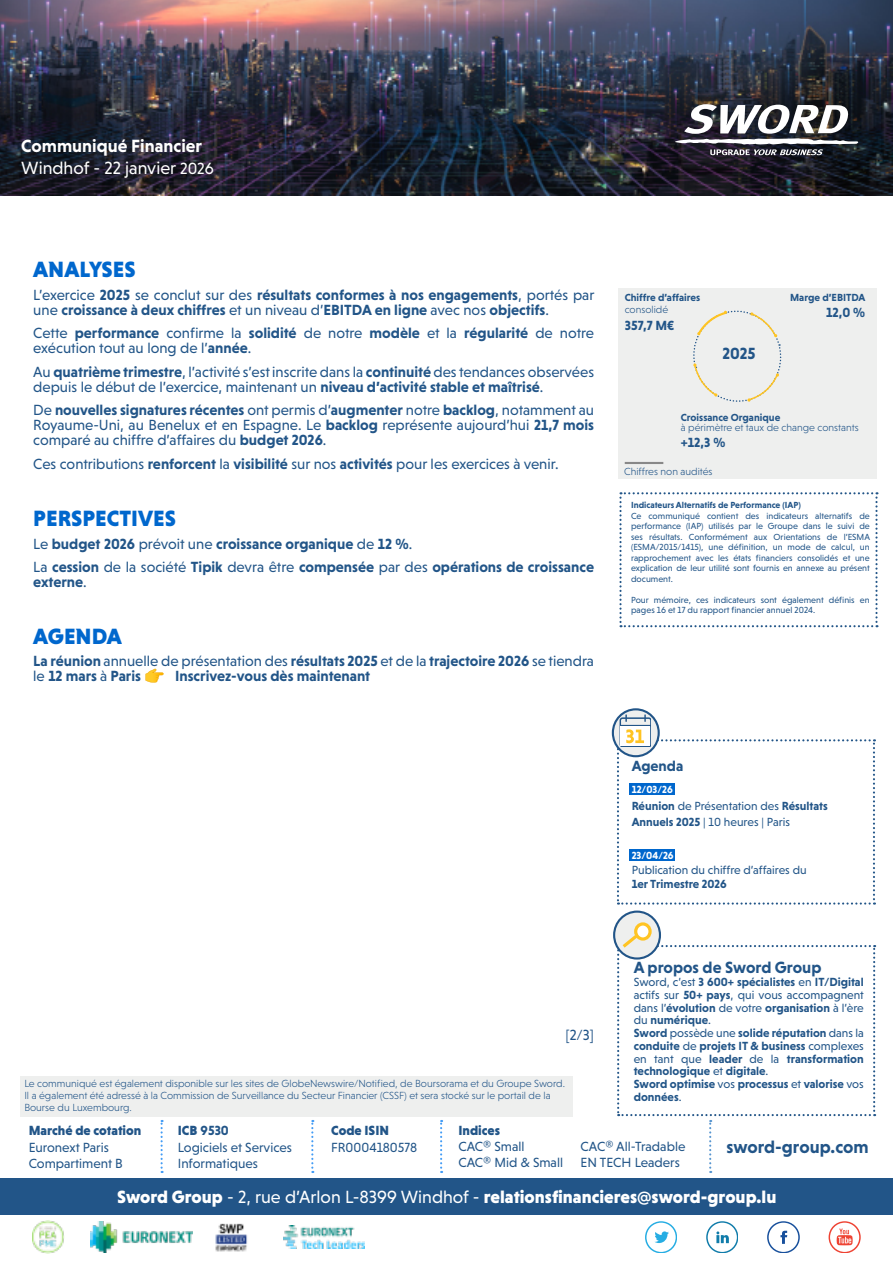
<style>
.page{position:relative;width:893px;height:1263px;background:#fff}
.page>*{position:absolute;margin:0;border:0;box-sizing:border-box;transform-origin:0 0}
.t1{font:900 22.5px "Niveau Grotesk";color:#0067cd}
.t2{font:900 18px "Niveau Grotesk";color:#fff}
.t3{font:700 18px/21.6px "Niveau Grotesk";color:#fff}
.t4{font:700 18px "Niveau Grotesk";color:#258}
.t5{font:700 16.5px "Niveau Grotesk";color:#258}
.t6{font:15px/15px "Niveau Grotesk";color:#258}
.t7{font:700 15px/15px "Niveau Grotesk";color:#258}
.t8{font:13.5px/16.2px "Niveau Grotesk";color:#258}
.t9{font:900 13.5px "Niveau Grotesk";color:#258}
.t10{font:700 13.5px "Niveau Grotesk";color:#258}
.t11{font:700 12px/12.8px "Niveau Grotesk";color:#258}
.t12{font:12px/16.5px "Niveau Grotesk";color:#258}
.t13{font:300 10.5px/12px "Niveau Grotesk";color:#258}
.t14{font:700 10.5px "Niveau Grotesk";color:#258}
.t15{font:700 10.5px "Niveau Grotesk";color:#fff}
.t16{font:9px/10.5px "Niveau Grotesk";color:#258;text-align:justify}
.t17{font:700 9px "Niveau Grotesk";color:#258}
.s1{font-weight:400}
.s2{font-weight:400;font-size:16.5px}
.s3{font-weight:700}
.s4{font-weight:900}
</style>
<div class="page">
<div style="left:0;top:1178px;width:893px;height:37px;background:#258"></div>
<svg style="left:829px;top:1221px;width:31px;height:32px"></svg>
<svg style="left:767px;top:1221px;width:32px;height:32px"></svg>
<svg style="left:706px;top:1221px;width:32px;height:32px"></svg>
<svg style="left:645px;top:1221px;width:32px;height:32px"></svg>
<svg style="left:161px;top:1120px;width:2px;height:53px"></svg>
<svg style="left:440px;top:1120px;width:2px;height:53px"></svg>
<svg style="left:311px;top:1120px;width:2px;height:53px"></svg>
<img style="left:90px;top:1221px;width:102px;height:32px">
<img style="left:215px;top:1223px;width:33px;height:29px">
<img style="left:283px;top:1225px;width:81px;height:24px">
<div style="left:20px;top:1076px;width:552px;height:40px;background:#eeefee"></div>
<img style="left:33px;top:1221px;width:31px;height:32px">
<img style="left:0;top:0;width:893px;height:196px">
<svg style="left:675px;top:104px;width:183px;height:51px"></svg>
<div style="left:618px;top:288px;width:258px;height:191px;background:#eeefee"></div>
<svg style="left:693px;top:310px;width:89px;height:92px"></svg>
<hr style="left:625px;top:462px;width:38px;height:2px;background:#888">
<svg style="left:613px;top:709px;width:46px;height:47px"></svg>
<div style="left:612px;top:708px;width:48px;height:49px;border:2px solid #258;border-radius:50%"></div>
<svg style="left:619px;top:492px;width:258px;height:135px"></svg>
<div style="left:614px;top:912px;width:46px;height:46px;background:#eeefee;border-radius:50%"></div>
<div style="left:613px;top:910px;width:48px;height:49px;border:2px solid #258;border-radius:50%"></div>
<svg style="left:636px;top:924px;width:14px;height:15px"></svg>
<div style="left:634px;top:922px;width:18px;height:19px;border:3px solid #ffc423;border-radius:50%"></div>
<svg style="left:617px;top:932px;width:258px;height:241px"></svg>
<svg style="left:617px;top:714px;width:258px;height:191px"></svg>
<p class="t3" style="left:21px;top:135px;width:194px">Communiqué Financier<br><span class="s1">Windhof - 22 janvier</span> <span class="s2">2026</span></p>
<h1 class="t1" style="left:33px;top:256px;width:104px">ANALYSES</h1>
<p class="t7" style="left:33px;top:287px;width:563px"><span class="s1">L’exercice</span> 2025 <span class="s1">se conclut sur des</span> résultats conformes à nos engagements<span class="s1">, portés par une</span> croissance à deux chiffres <span class="s1">et un niveau d’</span>EBITDA en ligne <span class="s1">avec nos</span> objectifs<span class="s1">.</span></p>
<p class="t6" style="left:33px;top:325px;width:562px">Cette <span class="s3">performance</span> confirme la <span class="s3">solidité</span> de notre <span class="s3">modèle</span> et la <span class="s3">régularité</span> de notre exécution tout au long de l’<span class="s3">année</span>.</p>
<p class="t6" style="left:33px;top:364px;width:562px">Au <span class="s3">quatrième trimestre</span>, l’activité s’est inscrite dans la <span class="s3">continuité</span> des tendances observées depuis le début de l’exercice, maintenant un <span class="s3">niveau d’activité stable et maîtrisé</span>.</p>
<p class="t6" style="left:33px;top:402px;width:562px;text-align:justify">De <span class="s3">nouvelles signatures récentes</span> ont permis d’<span class="s3">augmenter</span> notre <span class="s3">backlog</span>, notamment au Royaume‑Uni, au Benelux et en Espagne. Le <span class="s3">backlog</span> représente aujourd’hui <span class="s3">21,7 mois </span>comparé au chiffre d’affaires du <span class="s3">budget 2026</span>.</p>
<p class="t6" style="left:33px;top:456px;width:527px">Ces contributions <span class="s3">renforcent</span> la <span class="s3">visibilité</span> sur nos <span class="s3">activités</span> pour les exercices à venir.</p>
<h1 class="t1" style="left:33px;top:505px;width:144px">PERSPECTIVES</h1>
<p class="t7" style="left:33px;top:532px;width:562px;line-height:23.5px"><span class="s1">Le</span> budget 2026 <span class="s1">prévoit une</span> croissance organique <span class="s1">de</span> 12 %<span class="s1">.<br>La</span> cession <span class="s1">de la société</span> Tipik <span class="s1">devra être</span> compensée <span class="s1">par des</span> opérations de croissance</p>
<p class="t7" style="left:33px;top:574px;width:55px">externe<span class="s1">.</span></p>
<h1 class="t1" style="left:33px;top:623px;width:90px">AGENDA</h1>
<p class="t7" style="left:33px;top:653px;width:562px">La réunion <span class="s1">annuelle de présentation des</span> résultats 2025 <span class="s1">et de la</span> trajectoire 2026 <span class="s1">se tiendra le</span> 12 mars <span class="s1">à</span> Paris</p>
<p class="t7" style="left:175px;top:668px;width:197px">Inscrivez-vous dès maintenant</p>
<p class="t14" style="left:625px;top:291px;width:77px">Chiffre d’affaires</p>
<p class="t13" style="left:625px;top:304px;width:45px">consolidé</p>
<p class="t10" style="left:625px;top:317px;width:51px">357,7 M€</p>
<p class="t5" style="left:722px;top:344px;width:35px">2025</p>
<p class="t14" style="left:790px;top:291px;width:77px">Marge d’EBITDA</p>
<p class="t10" style="left:826px;top:305px;width:41px">12,0 %</p>
<p class="t14" style="left:681px;top:411px;width:101px">Croissance Organique</p>
<p class="t13" style="left:681px;top:421px;width:179px">à périmètre et taux de change constants</p>
<p class="t10" style="left:681px;top:435px;width:46px">+12,3 %</p>
<p class="t13" style="left:624px;top:465px;width:90px">Chiffres non audités</p>
<p class="t17" style="left:631px;top:500px;width:171px">Indicateurs Alternatifs de Performance (IAP)</p>
<p class="t16" style="left:631px;top:510px;width:240px">Ce communiqué contient des indicateurs alternatifs de performance (IAP) utilisés par le Groupe dans le suivi de ses résultats. Conformément aux Orientations de l’ESMA (ESMA/2015/1415), une définition, un mode de calcul, un rapprochement avec les états financiers consolidés et une explication de leur utilité sont fournis en annexe au présent document.</p>
<p class="t16" style="left:631px;top:594px;width:240px">Pour mémoire, ces indicateurs sont également définis en pages 16 et 17 du rapport financier annuel 2024.</p>
<p class="t6" style="left:566px;top:1027px;width:30px">[2/3]</p>
<p class="t13" style="left:24px;top:1077px;width:542px">Le communiqué est également disponible sur les sites de GlobeNewswire/Notified, de Boursorama et du Groupe Sword.<br>Il a également été adressé à la Commission de Surveillance du Secteur Financier (CSSF) et sera stocké sur le portail de la<br>Bourse du Luxembourg.</p>
<p class="t7" style="left:632px;top:758px;width:53px">Agenda</p>
<p class="t15" style="left:632px;top:784px;width:43px">12/03/26</p>
<p class="t12" style="left:632px;top:797px;width:198px"><span class="s3">Réunion</span> de Présentation des <span class="s3">Résultats<br>Annuels 2025</span> | 10 heures | Paris</p>
<p class="t15" style="left:632px;top:850px;width:44px">23/04/26</p>
<p class="t12" style="left:632px;top:861px;width:176px">Publication du chiffre d’affaires du</p>
<p class="t11" style="left:632px;top:877px;width:97px">1er Trimestre 2026</p>
<p class="t5" style="left:634px;top:958px;width:189px">A propos de Sword Group</p>
<p class="t11" style="left:634px;top:975px;width:232px"><span class="s1">Sword, c’est</span> 3 600+ spécialistes <span class="s1">en</span> IT/Digital <span class="s1">actifs sur</span> 50+ pays<span class="s1">, qui vous accompagnent dans l’</span>évolution <span class="s1">de votre</span> organisation <span class="s1">à l’ère du</span> numérique<span class="s1">.<br></span>Sword <span class="s1">possède une</span> solide réputation <span class="s1">dans la </span>conduite <span class="s1">de</span> projets IT &amp; business <span class="s1">complexes en tant que</span> leader <span class="s1">de la</span> transformation technologique <span class="s1">et</span> digitale<span class="s1">.<br></span>Sword optimise <span class="s1">vos</span> processus <span class="s1">et</span> valorise <span class="s1">vos </span>données<span class="s1">.</span></p>
<p class="t9" style="left:29px;top:1123px;width:114px">Marché de cotation</p>
<p class="t8" style="left:29px;top:1139px;width:95px">Euronext Paris<br>Compartiment B</p>
<p class="t8" style="left:178px;top:1122px;width:116px"><span class="s4">ICB</span> <span class="s3">9530<br></span>Logiciels et Services<br>Informatiques</p>
<p class="t9" style="left:458px;top:1122px;width:43px">Indices</p>
<p class="t9" style="left:331px;top:1123px;width:59px">Code ISIN</p>
<p class="t8" style="left:331px;top:1139px;width:88px">FR0004180578</p>
<p class="t8" style="left:458px;top:1138px;width:106px">CAC® Small<br>CAC® Mid &amp; Small</p>
<p class="t8" style="left:580px;top:1138px;width:106px">CAC® All-Tradable<br>EN TECH Leaders</p>
<p class="t4" style="left:726px;top:1137px;width:144px">sword-group.com</p>
<p class="t2" style="left:117px;top:1186px;width:661px">Sword Group <span class="s1">- 2, rue d’Arlon L-8399 Windhof -</span> relationsfinancieres@sword-group.lu</p>
</div>
